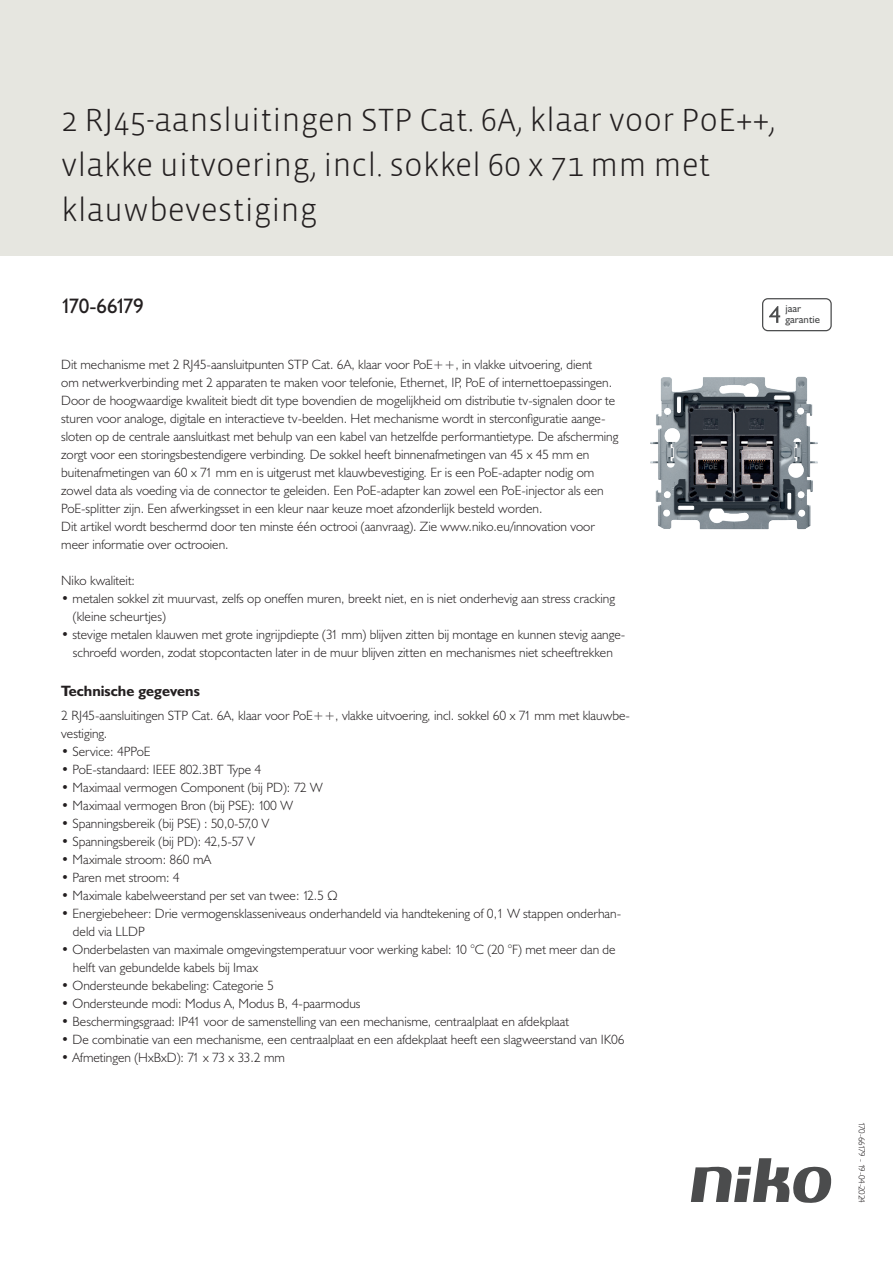
<style>
.page{position:relative;width:893px;height:1263px;background:#fff}
.page>*{position:absolute;margin:0;border:0;box-sizing:border-box;transform-origin:0 0}
.Title_datasheets{font:300 33px/45px "Vista Sans";color:#231f20}
.Article_number{font:21px "Humanist 521 BT";letter-spacing:-.06em;color:#231f20}
.Titles_parts{font:700 15px "Humanist 521 BT";color:#231f20}
.USP_Bullets{font:300 13.5px/18px "Humanist 521 BT";color:#231f20}
.Platte_tekst_CAB{font:300 13.5px/18px "Humanist 521 BT";color:#231f20}
.t1{font:10.8px/10.8px "Humanist 521 BT";color:#4b4c4d}
.Revision{font:300 9px "Humanist 521 BT";letter-spacing:-.05em;color:#231f20}
</style>
<div class="page">
<svg style="left:691px;top:1158px;width:141px;height:45px"></svg>
<div style="left:0;top:0;width:893px;height:255px;background:#e6e6e0"></div>
<svg style="left:762px;top:298px;width:70px;height:33px"></svg>
<img style="left:650px;top:376px;width:168px;height:154px">
<p class="Title_datasheets" style="left:61px;top:98px;width:716px">2 RJ45-aansluitingen STP Cat. 6A, klaar voor PoE++, vlakke uitvoering, incl. sokkel 60 x 71 mm met klauwbevestiging</p>
<p class="Article_number" style="left:61px;top:293px;width:84px">170-66179</p>
<p class="t1" style="left:785px;top:303px;width:36px">jaar garantie</p>
<p class="Platte_tekst_CAB" style="left:61px;top:355px;width:559px">Dit mechanisme met 2 RJ45-aansluitpunten STP Cat. 6A, klaar voor PoE++, in vlakke uitvoering, dient<br>om netwerkverbinding met 2 apparaten te maken voor telefonie, Ethernet, IP, PoE of internettoepassingen.<br>Door de hoogwaardige kwaliteit biedt dit type bovendien de mogelijkheid om distributie tv-signalen door te sturen voor analoge, digitale en interactieve tv-beelden. Het mechanisme wordt in sterconfiguratie aange&shy;sloten op de centrale aansluitkast met behulp van een kabel van hetzelfde performantietype. De afscherming zorgt voor een storingsbestendigere verbinding. De sokkel heeft binnenafmetingen van 45 x 45 mm en buitenafmetingen van 60 x 71 mm en is uitgerust met klauwbevestiging. Er is een PoE-adapter nodig om zowel data als voeding via de connector te geleiden. Een PoE-adapter kan zowel een PoE-injector als een PoE-splitter zijn. Een afwerkingsset in een kleur naar keuze moet afzonderlijk besteld worden.<br>Dit artikel wordt beschermd door ten minste één octrooi (aanvraag). Zie www.niko.eu/innovation voor meer informatie over octrooien.</p>
<p class="USP_Bullets" style="left:61px;top:571px;width:75px">Niko kwaliteit:</p>
<p class="USP_Bullets" style="left:73px;top:589px;width:544px;text-indent:-12px">• metalen sokkel zit muurvast, zelfs op oneffen muren, breekt niet, en is niet onderhevig aan stress cracking (kleine scheurtjes)</p>
<p class="USP_Bullets" style="left:61px;top:625px;width:566px;text-align:center">• stevige metalen klauwen met grote ingrijpdiepte (31 mm) blijven zitten bij montage en kunnen stevig aange&shy;schroefd worden, zodat stopcontacten later in de muur blijven zitten en mechanismes niet scheeftrekken</p>
<p class="Titles_parts" style="left:61px;top:681px;width:140px">Technische gegevens</p>
<p class="Platte_tekst_CAB" style="left:61px;top:706px;width:570px">2 RJ45-aansluitingen STP Cat. 6A, klaar voor PoE++, vlakke uitvoering, incl. sokkel 60 x 71 mm met klauwbe&shy;vestiging.</p>
<p class="USP_Bullets" style="left:61px;top:742px;width:91px">• Service: 4PPoE</p>
<p class="USP_Bullets" style="left:61px;top:760px;width:202px">• PoE-standaard: IEEE 802.3BT Type 4</p>
<p class="USP_Bullets" style="left:61px;top:778px;width:263px">• Maximaal vermogen Component (bij PD): 72 W</p>
<p class="USP_Bullets" style="left:61px;top:796px;width:233px">• Maximaal vermogen Bron (bij PSE): 100 W</p>
<p class="USP_Bullets" style="left:61px;top:814px;width:209px">• Spanningsbereik (bij PSE) : 50,0-57,0 V</p>
<p class="USP_Bullets" style="left:61px;top:832px;width:195px">• Spanningsbereik (bij PD): 42,5-57 V</p>
<p class="USP_Bullets" style="left:61px;top:850px;width:151px">• Maximale stroom: 860 mA</p>
<p class="USP_Bullets" style="left:61px;top:868px;width:120px">• Paren met stroom: 4</p>
<p class="USP_Bullets" style="left:61px;top:886px;width:278px">• Maximale kabelweerstand per set van twee: 12.5 Ω</p>
<p class="USP_Bullets" style="left:73px;top:904px;width:550px;text-indent:-12px">• Energiebeheer: Drie vermogensklasseniveaus onderhandeld via handtekening of 0,1 W stappen onderhan&shy;deld via LLDP</p>
<p class="USP_Bullets" style="left:73px;top:940px;width:544px;text-indent:-12px">• Onderbelasten van maximale omgevingstemperatuur voor werking kabel: 10 °C (20 °F) met meer dan de helft van gebundelde kabels bij Imax</p>
<p class="USP_Bullets" style="left:61px;top:976px;width:214px">• Ondersteunde bekabeling: Categorie 5</p>
<p class="USP_Bullets" style="left:61px;top:994px;width:301px">• Ondersteunde modi: Modus A, Modus B, 4-paarmodus</p>
<p class="USP_Bullets" style="left:61px;top:1012px;width:509px">• Beschermingsgraad: IP41 voor de samenstelling van een mechanisme, centraalplaat en afdekplaat</p>
<p class="USP_Bullets" style="left:61px;top:1030px;width:565px">• De combinatie van een mechanisme, een centraalplaat en een afdekplaat heeft een slagweerstand van IK06</p>
<p class="USP_Bullets" style="left:61px;top:1048px;width:225px">• Afmetingen (HxBxD): 71 x 73 x 33.2 mm</p>
<p class="Revision" style="left:868px;top:1122px;width:82px;rotate:90deg">170-66179 - 19-04-2024</p>
</div>
